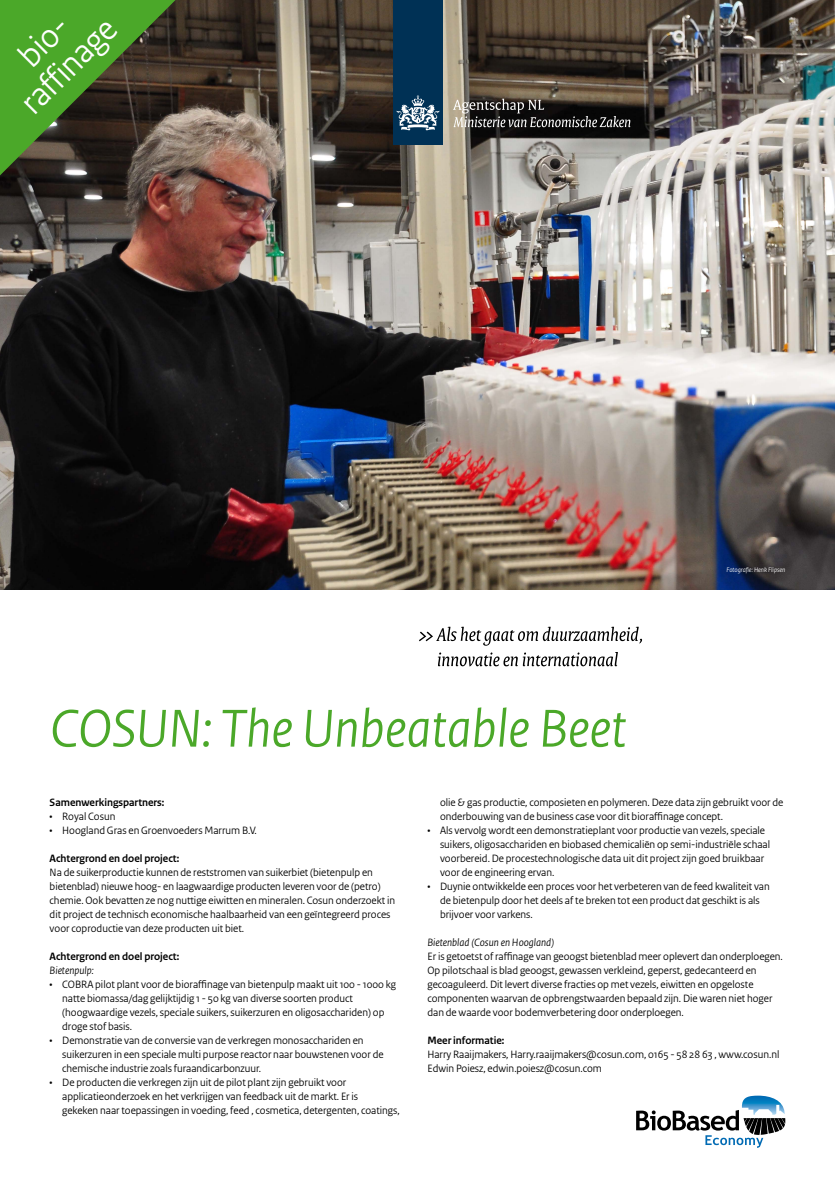
<style>
.page{position:relative;width:835px;height:1180px;background:#fff}
.page>*{position:absolute;margin:0;border:0;box-sizing:border-box;transform-origin:0 0}
.t1{font:italic 56px "Rijksoverheid Sans Heading";color:#4ba829}
.t2{font:35px/35px "Rijksoverheid Sans Heading";color:#fff;text-align:center}
.t3{font:11.2px/14px "Rijksoverheid Sans Heading";color:#000}
.t4{font:700 11.2px "Rijksoverheid Sans Heading";color:#000}
.t5{font:italic 11.2px "Rijksoverheid Sans Heading";color:#000}
.t6{font:italic 7px "Rijksoverheid Sans Heading";color:#fff}
</style>
<div class="page">
<img style="left:0;top:0;width:834px;height:590px">
<svg style="left:437px;top:652px;width:180px;height:14px"></svg>
<svg style="left:419px;top:627px;width:223px;height:19px"></svg>
<svg style="left:0;top:0;width:175px;height:175px;background:#44702a"></svg>
<svg style="left:636px;top:1095px;width:149px;height:52px"></svg>
<div style="left:393px;top:0;width:49px;height:144px;background:#003155"></div>
<svg style="left:396px;top:95px;width:43px;height:36px"></svg>
<svg style="left:453px;top:99px;width:177px;height:28px;background:#45423f"></svg>
<h2 class="t2" style="left:-11px;top:71px;width:121px;rotate:-45deg">bio&shy;raffinage</h2>
<h1 class="t1" style="left:50px;top:697px;width:578px">COSUN: The Unbeatable Beet</h1>
<p class="t6" style="left:726px;top:566px;width:60px">Fotografie: Henk Flipsen</p>
<p class="t4" style="left:50px;top:796px;width:116px">Samenwerkingspartners:</p>
<p class="t3" style="left:50px;top:810px;width:67px">• Royal Cosun</p>
<p class="t3" style="left:50px;top:824px;width:209px">• Hoogland Gras en Groenvoeders Marrum B.V.</p>
<p class="t4" style="left:50px;top:852px;width:131px">Achtergrond en doel project:</p>
<p class="t3" style="left:50px;top:866px;width:347px">Na de suikerproductie kunnen de reststromen van suikerbiet (bietenpulp en bietenblad) nieuwe hoog- en laagwaardige producten leveren voor de (petro) chemie. Ook bevatten ze nog nuttige eiwitten en mineralen. Cosun onderzoekt in dit project de technisch economische haalbaarheid van een geïntegreerd proces voor coproductie van deze producten uit biet.</p>
<p class="t4" style="left:50px;top:950px;width:131px">Achtergrond en doel project:</p>
<p class="t5" style="left:50px;top:964px;width:46px">Bietenpulp:</p>
<p class="t3" style="left:62px;top:978px;width:335px;text-indent:-13px">• COBRA pilot plant voor de bioraffinage van bietenpulp maakt uit 100 - 1000 kg natte biomassa/dag gelijktijdig 1 - 50 kg van diverse soorten product (hoogwaardige vezels, speciale suikers, suikerzuren en oligosacchariden) op droge stof basis.</p>
<p class="t3" style="left:62px;top:1034px;width:323px;text-indent:-13px">• Demonstratie van de conversie van de verkregen monosacchariden en suikerzuren in een speciale multi purpose reactor naar bouwstenen voor de chemische industrie zoals furaandicarbonzuur.</p>
<p class="t3" style="left:62px;top:1076px;width:339px;text-indent:-13px">• De producten die verkregen zijn uit de pilot plant zijn gebruikt voor applicatieonderzoek en het verkrijgen van feedback uit de markt. Er is<br>gekeken naar toepassingen in voeding, feed , cosmetica, detergenten, coatings,</p>
<p class="t3" style="left:440px;top:796px;width:345px">olie &amp; gas productie, composieten en polymeren. Deze data zijn gebruikt voor de onderbouwing van de business case voor dit bioraffinage concept.</p>
<p class="t3" style="left:440px;top:824px;width:331px;text-indent:-13px">• Als vervolg wordt een demonstratieplant voor productie van vezels, speciale suikers, oligosacchariden en biobased chemicaliën op semi-industriële schaal voorbereid. De procestechnologische data uit dit project zijn goed bruikbaar voor de engineering ervan.</p>
<p class="t3" style="left:440px;top:880px;width:331px;text-indent:-13px">• Duynie ontwikkelde een proces voor het verbeteren van de feed kwaliteit van de bietenpulp door het deels af te breken tot een product dat geschikt is als brijvoer voor varkens.</p>
<p class="t5" style="left:427px;top:936px;width:128px">Bietenblad (Cosun en Hoogland)</p>
<p class="t3" style="left:427px;top:950px;width:357px">Er is getoetst of raffinage van geoogst bietenblad meer oplevert dan onderploegen.<br>Op pilotschaal is blad geoogst, gewassen verkleind, geperst, gedecanteerd en gecoaguleerd. Dit levert diverse fracties op met vezels, eiwitten en opgeloste componenten waarvan de opbrengstwaarden bepaald zijn. Die waren niet hoger dan de waarde voor bodemverbetering door onderploegen.</p>
<p class="t4" style="left:427px;top:1034px;width:78px">Meer informatie:</p>
<p class="t3" style="left:427px;top:1048px;width:353px">Harry Raaijmakers, Harry.raaijmakers@cosun.com, 0165 - 58 28 63 , www.cosun.nl<br>Edwin Poiesz, edwin.poiesz@cosun.com</p>
</div>
